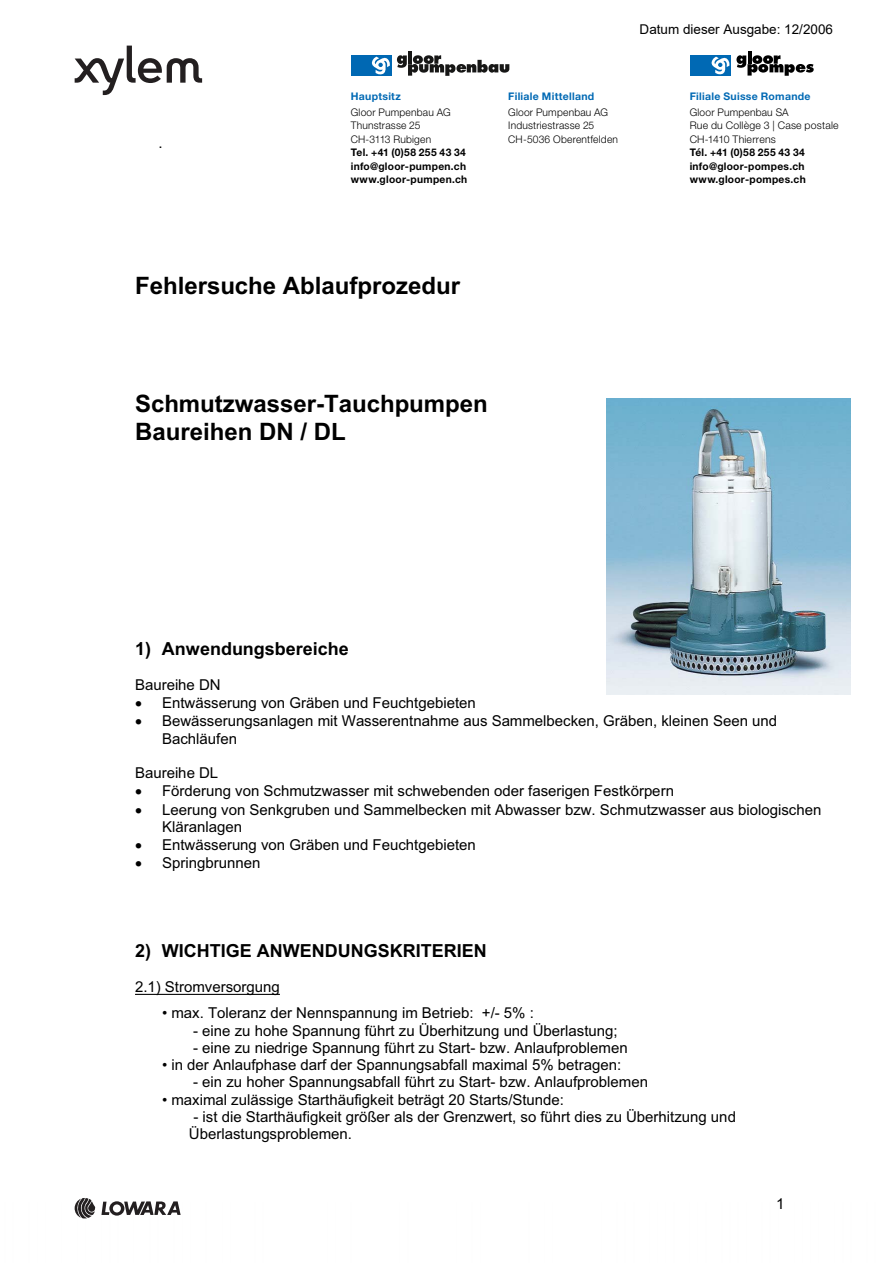
<style>
.page{position:relative;width:893px;height:1263px;background:#fff}
.page>*{position:absolute;margin:0;border:0;box-sizing:border-box;transform-origin:0 0}
.t1{font:700 24px/27.6px "Arial";color:#000}
.t2{font:21px "Humanist 777 BT Bold B";color:#000}
.t3{font:700 18px "Arial";color:#000}
.t4{font:15px/18px "Arial";color:#000}
.t5{font:15px "Arial";color:#000}
.t6{font:13.5px "Arial";color:#000}
.Text{font:700 10.5px/13.5px "Helvetica Neue LT Pro";letter-spacing:.03em;color:#000}
.Text-2{font:300 10.5px/13.5px "Helvetica Neue LT Pro";letter-spacing:.02em;color:#000}
.Text-3{font:700 10.5px "Helvetica Neue LT Pro";letter-spacing:.025em;color:#0069b4}
.s1{font-weight:300}
</style>
<div class="page">
<hr style="left:135px;top:994px;width:145px;height:1px;background:#000">
<img style="left:607px;top:398px;width:244px;height:297px">
<svg style="left:75px;top:46px;width:127px;height:49px"></svg>
<svg style="left:75px;top:1198px;width:20px;height:20px"></svg>
<svg style="left:101px;top:1201px;width:80px;height:14px"></svg>
<div style="left:351px;top:55px;width:40px;height:21px;background:#0068b3"></div>
<svg style="left:371px;top:56px;width:19px;height:19px"></svg>
<hr style="left:408px;top:51px;width:4px;height:13px;background:#171716">
<svg style="left:397px;top:55px;width:112px;height:21px"></svg>
<div style="left:690px;top:56px;width:41px;height:20px;background:#0069b4"></div>
<svg style="left:711px;top:56px;width:19px;height:19px"></svg>
<svg style="left:748px;top:51px;width:3px;height:4px"></svg>
<svg style="left:736px;top:55px;width:78px;height:21px"></svg>
<p class="t5" style="left:158px;top:134px;width:6px">.</p>
<p class="Text-3" style="left:351px;top:90px;width:52px">Hauptsitz</p>
<p class="Text" style="left:351px;top:105px;width:118px"><span class="s1">Gloor Pumpenbau AG<br>Thunstrasse 25<br>CH-3113 Rubigen<br></span>Tel. +41 (0)58 255 43 34 info@gloor-pumpen.ch www.gloor-pumpen.ch</p>
<p class="t1" style="left:135px;top:274px;width:327px">Fehlersuche Ablaufprozedur</p>
<p class="Text-3" style="left:508px;top:90px;width:88px">Filiale Mittelland</p>
<p class="Text-2" style="left:508px;top:105px;width:111px">Gloor Pumpenbau AG<br>Industriestrasse 25<br>CH-5036 Oberentfelden</p>
<p class="t2" style="left:766px;top:14px;width:75px">Lowara</p>
<p class="t6" style="left:640px;top:20px;width:195px">Datum dieser Ausgabe: 12/2006</p>
<p class="Text-3" style="left:690px;top:90px;width:122px">Filiale Suisse Romande</p>
<p class="Text" style="left:690px;top:105px;width:150px"><span class="s1">Gloor Pumpenbau SA<br>Rue du Collège 3 | Case postale<br>CH-1410 Thierrens<br></span>Tél. +41 (0)58 255 43 34 info@gloor-pompes.ch www.gloor-pompes.ch</p>
<p class="t1" style="left:135px;top:392px;width:354px">Schmutzwasser-Tauchpumpen<br>Baureihen DN / DL</p>
<p class="t3" style="left:135px;top:642px;width:215px">1) Anwendungsbereiche</p>
<p class="t4" style="left:162px;top:676px;width:617px;text-indent:-27px">Baureihe DN<br>Entwässerung von Gräben und Feuchtgebieten<br>Bewässerungsanlagen mit Wasserentnahme aus Sammelbecken, Gräben, kleinen Seen und Bachläufen</p>
<p class="t4" style="left:162px;top:764px;width:661px;text-indent:-27px">Baureihe DL<br>Förderung von Schmutzwasser mit schwebenden oder faserigen Festkörpern<br>Leerung von Senkgruben und Sammelbecken mit Abwasser bzw. Schmutzwasser aus biologischen Kläranlagen<br>Entwässerung von Gräben und Feuchtgebieten<br>Springbrunnen</p>
<p class="t3" style="left:135px;top:944px;width:353px">2) WICHTIGE ANWENDUNGSKRITERIEN</p>
<p class="t4" style="left:135px;top:978px;width:146px">2.1) Stromversorgung</p>
<p class="t4" style="left:162px;top:1004px;width:373px">• max. Toleranz der Nennspannung im Betrieb: +/- 5% :</p>
<p class="t4" style="left:193px;top:1022px;width:426px">- eine zu hohe Spannung führt zu Überhitzung und Überlastung;</p>
<p class="t4" style="left:193px;top:1039px;width:436px">- eine zu niedrige Spannung führt zu Start- bzw. Anlaufproblemen</p>
<p class="t4" style="left:162px;top:1056px;width:461px">• in der Anlaufphase darf der Spannungsabfall maximal 5% betragen:</p>
<p class="t4" style="left:193px;top:1073px;width:456px">- ein zu hoher Spannungsabfall führt zu Start- bzw. Anlaufproblemen</p>
<p class="t4" style="left:162px;top:1091px;width:404px">• maximal zulässige Starthäufigkeit beträgt 20 Starts/Stunde:</p>
<p class="t4" style="left:189px;top:1108px;width:548px;line-height:17.2px">- ist die Starthäufigkeit größer als der Grenzwert, so führt dies zu Überhitzung und<br>Überlastungsproblemen.</p>
<p class="t5" style="left:776px;top:1194px;width:10px">1</p>
</div>
